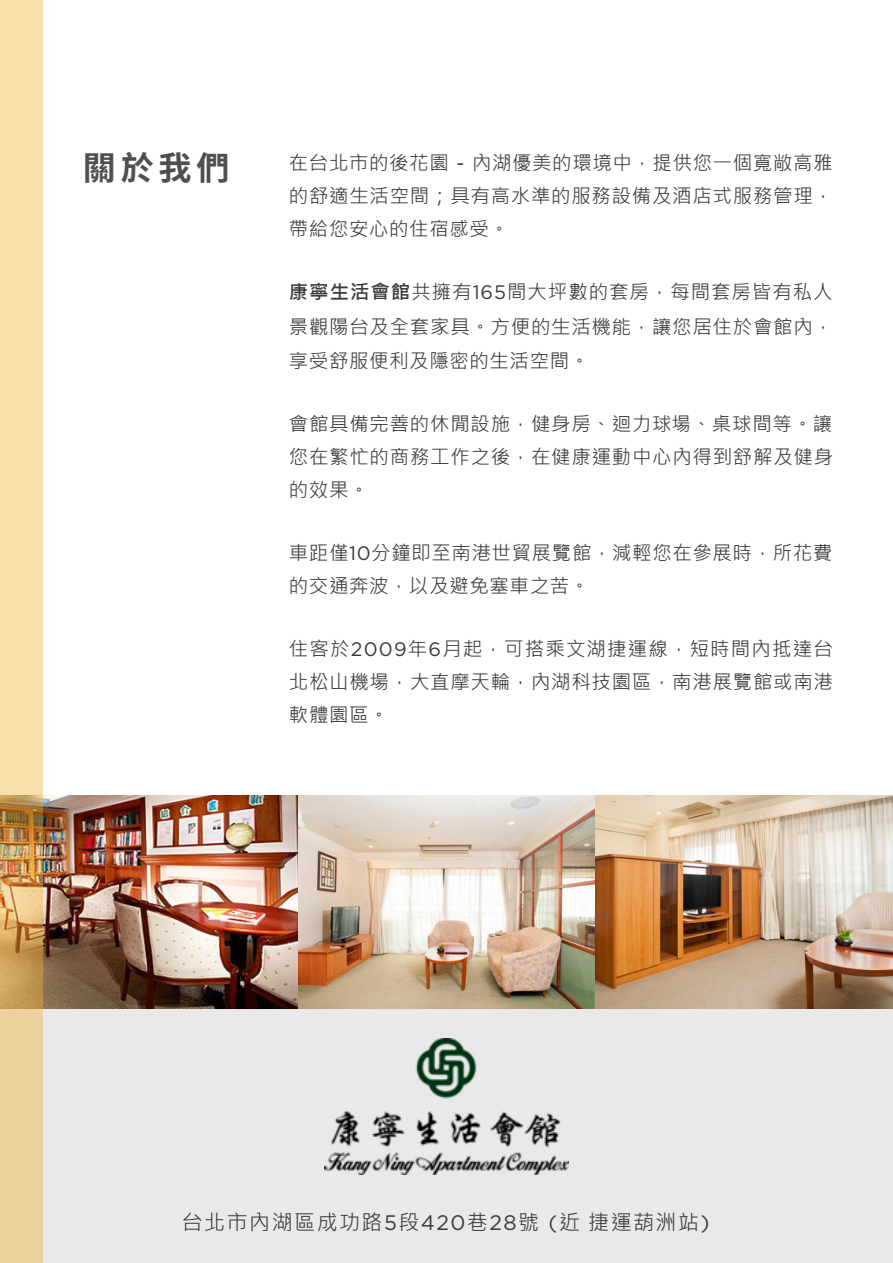
<style>
.page{position:relative;width:893px;height:1263px;background:#fff}
.page>*{position:absolute;margin:0;border:0;box-sizing:border-box;transform-origin:0 0}
.t1{font:700 33px "Noto Sans Hans";color:#4f4f4f}
.t2{font:21px "Microsoft Jheng Hei";letter-spacing:.07em;color:#3e3a39}
.t3{font:19.5px/33px "Microsoft Jheng Hei";letter-spacing:.035em;color:#3e3a39;text-align:justify}
.s1{font-family:"Gotham"}
.s2{font-weight:700}
</style>
<div class="page">
<div style="left:0;top:891px;width:893px;height:372px;background:#e9e9e9"></div>
<img style="left:43px;top:796px;width:850px;height:212px">
<svg style="left:0;top:0;width:43px;height:1263px;background:#edd09a"></svg>
<img style="left:325px;top:1038px;width:243px;height:136px">
<h1 class="t1" style="left:83px;top:150px;width:148px">關於我們</h1>
<p class="t3" style="left:289px;top:146px;width:546px">在台北市的後花園 <span class="s1">-</span> 內湖優美的環境中，提供您一個寬敞高雅的舒適生活空間；具有高水準的服務設備及酒店式服務管理，帶給您安心的住宿感受。</p>
<p class="t3" style="left:289px;top:275px;width:546px;line-height:34.5px"><span class="s2">康寧生活會館</span>共擁有<span class="s1">165</span>間大坪數的套房，每間套房皆有私人景觀陽台及全套家具。方便的生活機能，讓您居住於會館內，享受舒服便利及隱密的生活空間。</p>
<p class="t3" style="left:289px;top:407px;width:546px">會館具備完善的休閒設施，健身房、迴力球場、桌球間等。讓您在繁忙的商務工作之後，在健康運動中心內得到舒解及健身的效果。</p>
<p class="t3" style="left:289px;top:536px;width:545px">車距僅<span class="s1">10</span>分鐘即至南港世貿展覽館，減輕您在參展時，所花費的交通奔波，以及避免塞車之苦。</p>
<p class="t3" style="left:289px;top:632px;width:546px">住客於<span class="s1">2009</span>年<span class="s1">6</span>月起，可搭乘文湖捷運線，短時間內抵達台北松山機場，大直摩天輪，內湖科技園區，南港展覽館或南港軟體園區。</p>
<p class="t2" style="left:182px;top:1209px;width:529px">台北市內湖區成功路<span class="s1">5</span>段<span class="s1">420</span>巷<span class="s1">28</span>號 <span class="s1">(</span>近捷運葫洲站<span class="s1">)</span></p>
</div>
